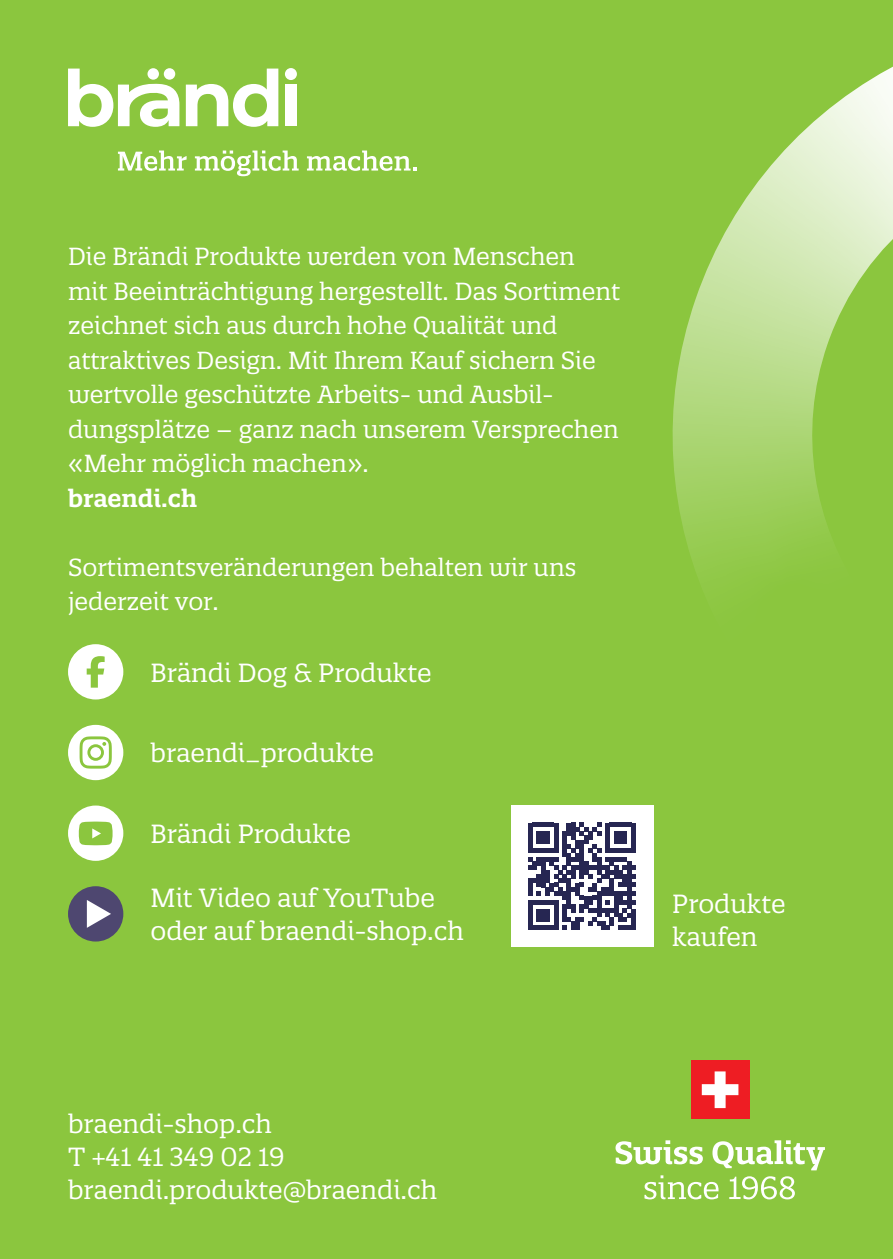
<style>
.page{position:relative;width:893px;height:1259px;background:#8bc63e}
.page>*{position:absolute;margin:0;border:0;box-sizing:border-box;transform-origin:0 0}
.t1{font:25.5px/33px "Quatro Slab";color:#fff}
.t2{font:24px/34.5px "Quatro Slab";color:#fff}
.t3{font:600 24px "Quatro Slab";color:#fff}
</style>
<div class="page">
<svg style="left:672px;top:66px;width:221px;height:515px"></svg>
<div style="left:68px;top:886px;width:55px;height:55px;background:#4e4770;border-radius:50%"></div>
<svg style="left:87px;top:900px;width:24px;height:28px"></svg>
<div style="left:68px;top:805px;width:55px;height:56px;background:#fff;border-radius:50%"></div>
<svg style="left:79px;top:821px;width:34px;height:24px"></svg>
<svg style="left:68px;top:69px;width:111px;height:58px"></svg>
<svg style="left:186px;top:69px;width:92px;height:58px"></svg>
<div style="left:285px;top:85px;width:12px;height:41px;background:#fff"></div>
<div style="left:147px;top:68px;width:12px;height:12px;background:#fff;border-radius:50%"></div>
<div style="left:164px;top:68px;width:11px;height:12px;background:#fff;border-radius:50%"></div>
<div style="left:285px;top:68px;width:12px;height:12px;background:#fff;border-radius:50%"></div>
<svg style="left:118px;top:150px;width:69px;height:21px"></svg>
<svg style="left:195px;top:150px;width:104px;height:26px"></svg>
<svg style="left:307px;top:150px;width:110px;height:21px"></svg>
<div style="left:68px;top:644px;width:55px;height:55px;background:#fff;border-radius:50%"></div>
<svg style="left:87px;top:656px;width:18px;height:31px"></svg>
<div style="left:511px;top:805px;width:143px;height:142px;background:#fff"></div>
<svg style="left:528px;top:822px;width:107px;height:108px"></svg>
<div style="left:68px;top:725px;width:55px;height:55px;background:#fff;border-radius:50%"></div>
<svg style="left:80px;top:736px;width:32px;height:32px"></svg>
<svg style="left:615px;top:1140px;width:210px;height:59px"></svg>
<div style="left:691px;top:1060px;width:58px;height:59px;background:#ee1d23"></div>
<svg style="left:702px;top:1071px;width:36px;height:37px"></svg>
<p class="t2" style="left:68px;top:239px;width:554px">Die Brändi Produkte werden von Menschen<br>mit Beeinträchtigung hergestellt. Das Sortiment zeichnet sich aus durch hohe Qualität und attraktives Design. Mit Ihrem Kauf sichern Sie wertvolle geschützte Arbeits- und Ausbil&shy;dungsplätze – ganz nach unserem Versprechen «Mehr möglich machen».</p>
<p class="t3" style="left:68px;top:483px;width:130px">braendi.ch</p>
<p class="t2" style="left:68px;top:549px;width:510px">Sortimentsveränderungen behalten wir uns jederzeit vor.</p>
<p class="t1" style="left:151px;top:656px;width:283px">Brändi Dog &amp; Produkte</p>
<p class="t1" style="left:151px;top:736px;width:225px">braendi_produkte</p>
<p class="t1" style="left:151px;top:817px;width:202px">Brändi Produkte</p>
<p class="t1" style="left:151px;top:881px;width:315px">Mit Video auf YouTube oder auf braendi-shop.ch</p>
<p class="t1" style="left:672px;top:887px;width:115px">Produkte kaufen</p>
<p class="t1" style="left:68px;top:1107px;width:371px">braendi-shop.ch<br>T +41 41 349 02 19 braendi.produkte@braendi.ch</p>
</div>
